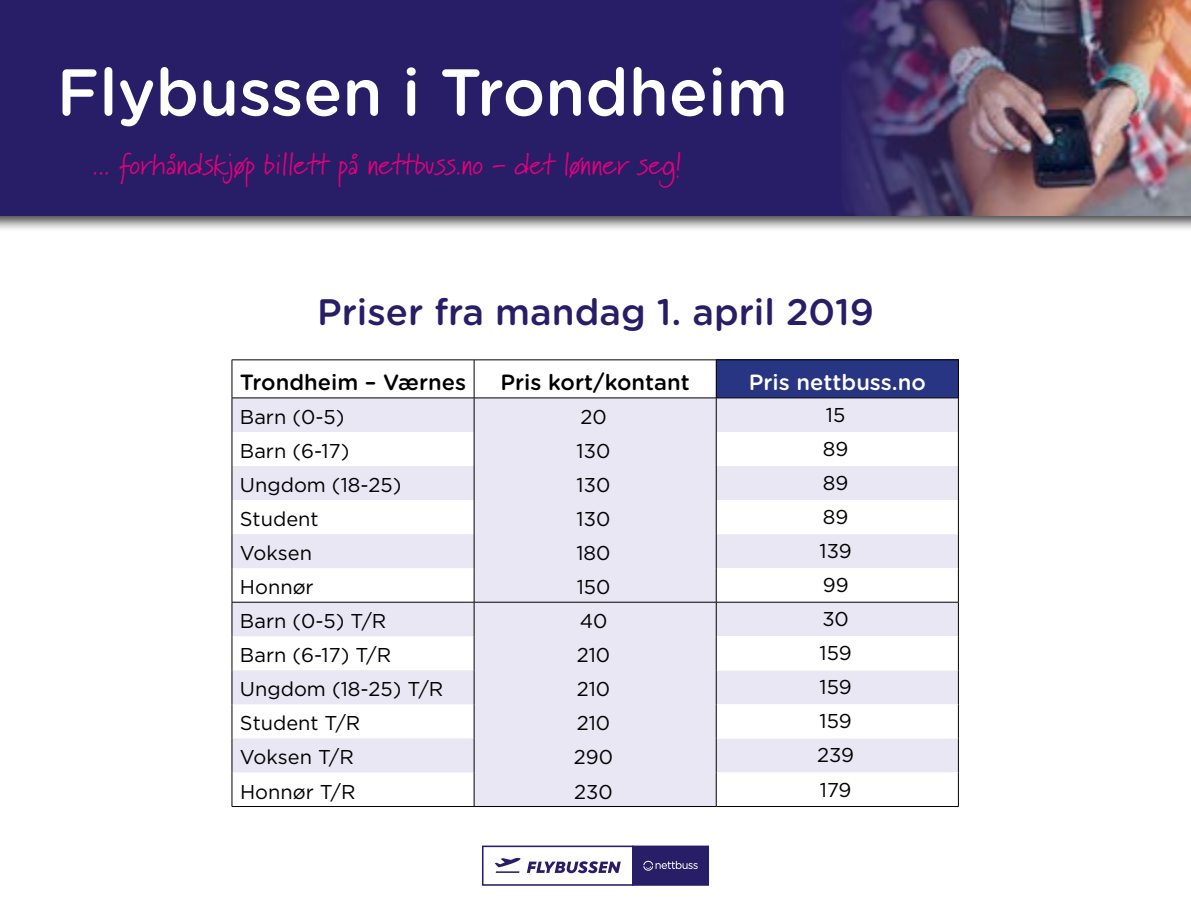
<style>
.page{position:relative;width:1191px;height:908px;background:#fff}
.page>*{position:absolute;margin:0;border:0;box-sizing:border-box;transform-origin:0 0}
.t1{font:500 66px "Gotham Rounded";color:#fff}
.t2{font:500 36.8px "Gotham Rounded";color:#281d67}
.t3{font:30px "Nettbuss Marydale";color:#e6007d}
.t4{font:500 22px "Gotham Rounded";color:#000}
.t5{font:500 22px "Gotham Rounded";color:#fff}
.t6{font:20px "Gotham";color:#000}
.s1{font-size:30.4px}
</style>
<div class="page">
<div style="left:0;top:0;width:1191px;height:232px;background:#000;opacity:.75"></div>
<div style="left:0;top:0;width:1191px;height:215px;background:#281d67"></div>
<img style="left:847px;top:0;width:344px;height:215px">
<div style="left:716px;top:359px;width:242px;height:39px;background:#283583"></div>
<svg style="left:233px;top:398px;width:725px;height:407px;fill:#e9e7f4"></svg>
<svg style="left:717px;top:432px;width:241px;height:373px"></svg>
<hr style="left:232px;top:397px;width:242px;height:1px;background:#000">
<hr style="left:474px;top:397px;width:242px;height:1px;background:#000">
<hr style="left:716px;top:397px;width:242px;height:1px;background:#000">
<hr style="left:232px;top:359px;width:242px;height:1px;background:#000">
<hr style="left:232px;top:360px;width:1px;height:37px;background:#000">
<hr style="left:474px;top:359px;width:242px;height:1px;background:#000">
<hr style="left:474px;top:360px;width:1px;height:37px;background:#000">
<hr style="left:716px;top:359px;width:242px;height:1px;background:#000">
<hr style="left:716px;top:360px;width:1px;height:37px;background:#000">
<hr style="left:958px;top:360px;width:1px;height:37px;background:#000">
<hr style="left:232px;top:398px;width:1px;height:34px;background:#000">
<hr style="left:474px;top:398px;width:1px;height:34px;background:#000">
<hr style="left:716px;top:398px;width:1px;height:34px;background:#000">
<hr style="left:958px;top:398px;width:1px;height:34px;background:#000">
<hr style="left:232px;top:432px;width:1px;height:34px;background:#000">
<hr style="left:474px;top:432px;width:1px;height:34px;background:#000">
<hr style="left:716px;top:432px;width:1px;height:34px;background:#000">
<hr style="left:958px;top:432px;width:1px;height:34px;background:#000">
<hr style="left:232px;top:466px;width:1px;height:34px;background:#000">
<hr style="left:474px;top:466px;width:1px;height:34px;background:#000">
<hr style="left:716px;top:466px;width:1px;height:34px;background:#000">
<hr style="left:958px;top:466px;width:1px;height:34px;background:#000">
<hr style="left:232px;top:500px;width:1px;height:34px;background:#000">
<hr style="left:474px;top:500px;width:1px;height:34px;background:#000">
<hr style="left:716px;top:500px;width:1px;height:34px;background:#000">
<hr style="left:958px;top:500px;width:1px;height:34px;background:#000">
<hr style="left:232px;top:534px;width:1px;height:34px;background:#000">
<hr style="left:474px;top:534px;width:1px;height:34px;background:#000">
<hr style="left:716px;top:534px;width:1px;height:34px;background:#000">
<hr style="left:958px;top:534px;width:1px;height:34px;background:#000">
<hr style="left:232px;top:568px;width:1px;height:33px;background:#000">
<hr style="left:474px;top:568px;width:1px;height:33px;background:#000">
<hr style="left:716px;top:568px;width:1px;height:33px;background:#000">
<hr style="left:958px;top:568px;width:1px;height:33px;background:#000">
<hr style="left:232px;top:602px;width:1px;height:34px;background:#000">
<hr style="left:958px;top:602px;width:1px;height:34px;background:#000">
<hr style="left:232px;top:636px;width:1px;height:34px;background:#000">
<hr style="left:958px;top:636px;width:1px;height:34px;background:#000">
<hr style="left:232px;top:670px;width:1px;height:34px;background:#000">
<hr style="left:958px;top:670px;width:1px;height:34px;background:#000">
<hr style="left:232px;top:704px;width:1px;height:34px;background:#000">
<hr style="left:958px;top:704px;width:1px;height:34px;background:#000">
<hr style="left:232px;top:738px;width:1px;height:34px;background:#000">
<hr style="left:958px;top:738px;width:1px;height:34px;background:#000">
<hr style="left:232px;top:772px;width:1px;height:33px;background:#000">
<hr style="left:958px;top:772px;width:1px;height:33px;background:#000">
<hr style="left:232px;top:601px;width:242px;height:1px;background:#000">
<hr style="left:474px;top:601px;width:242px;height:1px;background:#000">
<hr style="left:716px;top:601px;width:242px;height:1px;background:#000">
<hr style="left:232px;top:805px;width:242px;height:1px;background:#000">
<hr style="left:474px;top:805px;width:242px;height:1px;background:#000">
<hr style="left:716px;top:805px;width:242px;height:1px;background:#000">
<hr style="left:474px;top:602px;width:1px;height:34px;background:#000">
<hr style="left:716px;top:602px;width:1px;height:34px;background:#000">
<hr style="left:474px;top:636px;width:1px;height:34px;background:#000">
<hr style="left:716px;top:636px;width:1px;height:34px;background:#000">
<hr style="left:474px;top:670px;width:1px;height:34px;background:#000">
<hr style="left:716px;top:670px;width:1px;height:34px;background:#000">
<hr style="left:474px;top:704px;width:1px;height:34px;background:#000">
<hr style="left:716px;top:704px;width:1px;height:34px;background:#000">
<hr style="left:474px;top:738px;width:1px;height:34px;background:#000">
<hr style="left:716px;top:738px;width:1px;height:34px;background:#000">
<hr style="left:474px;top:772px;width:1px;height:33px;background:#000">
<hr style="left:716px;top:772px;width:1px;height:33px;background:#000">
<svg style="left:482px;top:845px;width:227px;height:40px"></svg>
<h1 class="t1" style="left:57px;top:45px;width:732px">Flybussen i Trondheim</h1>
<h3 class="t3" style="left:92px;top:146px;width:591px"><span class="s1">...</span> forhåndskjøp billett på nettbuss.no - det lønner seg!</h3>
<h2 class="t2" style="left:317px;top:286px;width:558px">Priser fra mandag 1. april 2019</h2>
<p class="t4" style="left:240px;top:366px;width:228px">Trondheim – Værnes</p>
<p class="t4" style="left:500px;top:366px;width:191px">Pris kort/kontant</p>
<p class="t5" style="left:749px;top:366px;width:178px">Pris nettbuss.no</p>
<p class="t6" style="left:240px;top:404px;width:106px">Barn (0-5)</p>
<p class="t6" style="left:580px;top:404px;width:28px">20</p>
<p class="t6" style="left:826px;top:402px;width:21px">15</p>
<p class="t6" style="left:240px;top:438px;width:111px">Barn (6-17)</p>
<p class="t6" style="left:576px;top:438px;width:35px">130</p>
<p class="t6" style="left:823px;top:436px;width:27px">89</p>
<p class="t6" style="left:240px;top:472px;width:163px">Ungdom (18-25)</p>
<p class="t6" style="left:576px;top:472px;width:35px">130</p>
<p class="t6" style="left:823px;top:470px;width:27px">89</p>
<p class="t6" style="left:240px;top:506px;width:80px">Student</p>
<p class="t6" style="left:576px;top:506px;width:35px">130</p>
<p class="t6" style="left:823px;top:504px;width:27px">89</p>
<p class="t6" style="left:240px;top:540px;width:74px">Voksen</p>
<p class="t6" style="left:576px;top:540px;width:36px">180</p>
<p class="t6" style="left:819px;top:538px;width:34px">139</p>
<p class="t6" style="left:240px;top:574px;width:75px">Honnør</p>
<p class="t6" style="left:576px;top:574px;width:35px">150</p>
<p class="t6" style="left:822px;top:572px;width:27px">99</p>
<p class="t6" style="left:240px;top:608px;width:148px">Barn (0-5) T/R</p>
<p class="t6" style="left:579px;top:608px;width:29px">40</p>
<p class="t6" style="left:822px;top:606px;width:28px">30</p>
<p class="t6" style="left:240px;top:642px;width:153px">Barn (6-17) T/R</p>
<p class="t6" style="left:577px;top:642px;width:35px">210</p>
<p class="t6" style="left:819px;top:640px;width:34px">159</p>
<p class="t6" style="left:240px;top:676px;width:205px">Ungdom (18-25) T/R</p>
<p class="t6" style="left:577px;top:676px;width:35px">210</p>
<p class="t6" style="left:819px;top:674px;width:34px">159</p>
<p class="t6" style="left:240px;top:710px;width:122px">Student T/R</p>
<p class="t6" style="left:577px;top:710px;width:35px">210</p>
<p class="t6" style="left:819px;top:708px;width:34px">159</p>
<p class="t6" style="left:240px;top:744px;width:115px">Voksen T/R</p>
<p class="t6" style="left:574px;top:744px;width:41px">290</p>
<p class="t6" style="left:817px;top:742px;width:39px">239</p>
<p class="t6" style="left:240px;top:778px;width:117px">Honnør T/R</p>
<p class="t6" style="left:574px;top:778px;width:40px">230</p>
<p class="t6" style="left:820px;top:776px;width:33px">179</p>
</div>
